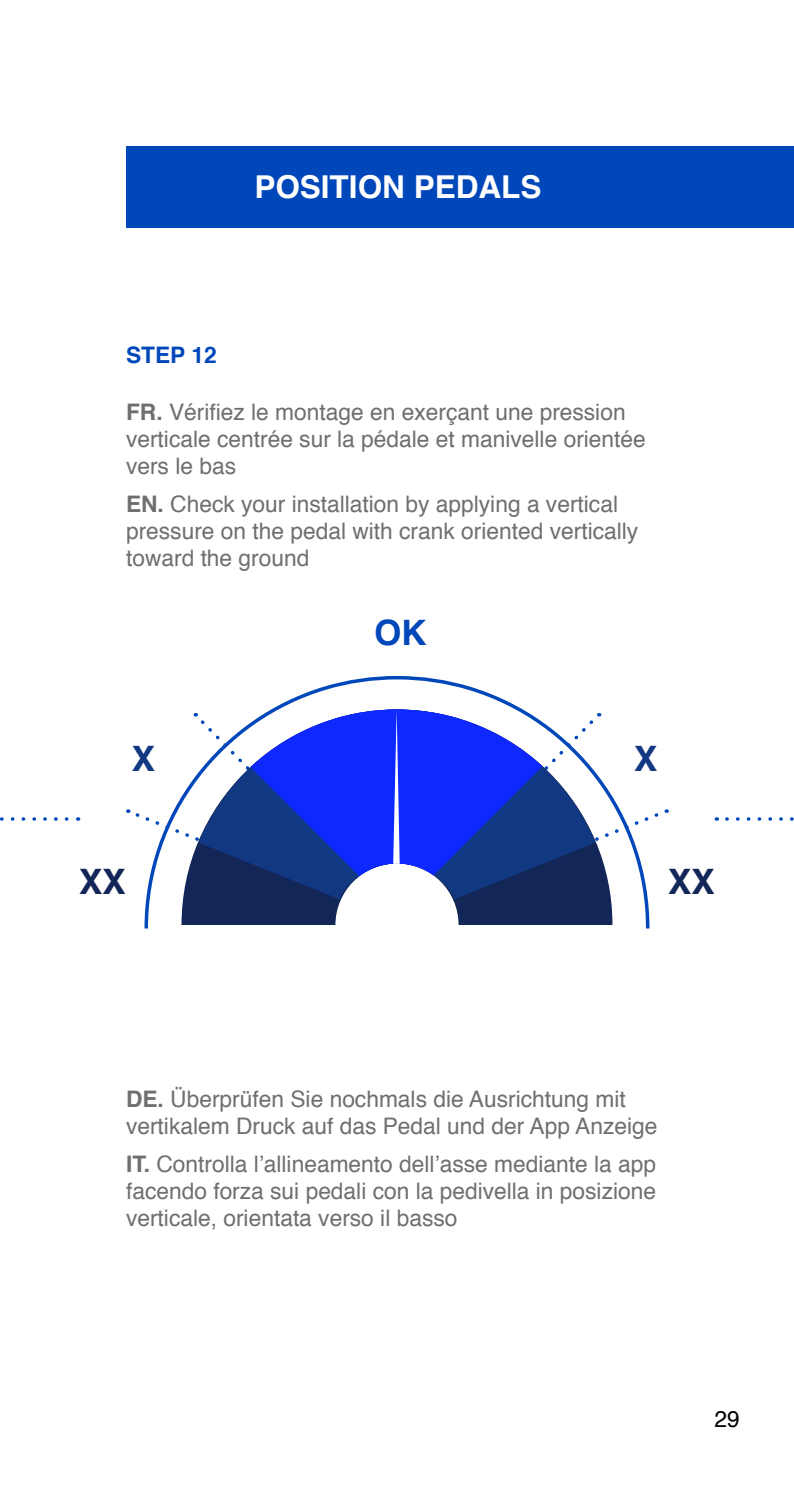
<style>
.page{position:relative;width:794px;height:1489px;background:#fff}
.page>*{position:absolute;margin:0;border:0;box-sizing:border-box;transform-origin:0 0}
.t1{font:700 35px "Helvetica";color:#122657}
.t2{font:700 35px "Helvetica";color:#123882}
.t3{font:700 35px "Helvetica";color:#0047ba}
.t4{font:700 31.5px "Helvetica";color:#fff}
.t5{font:22.75px/27.3px "Helvetica";color:#706f6f}
.t6{font:700 22.75px "Helvetica";color:#0047ba}
.t7{font:22.75px "Helvetica";color:#000}
.s1{font-weight:700}
</style>
<div class="page">
<svg style="left:0;top:817px;width:69px;height:3px"></svg>
<svg style="left:727px;top:817px;width:67px;height:3px"></svg>
<div style="left:126px;top:146px;width:668px;height:82px;background:#0047ba"></div>
<svg style="left:144px;top:676px;width:506px;height:253px"></svg>
<svg style="left:181px;top:899px;width:431px;height:26px;fill:#122657"></svg>
<svg style="left:128px;top:709px;width:539px;height:190px"></svg>
<h2 class="t4" style="left:254px;top:161px;width:289px">POSITION PEDALS</h2>
<p class="t6" style="left:126px;top:336px;width:92px">STEP 12</p>
<p class="t5" style="left:126px;top:399px;width:521px"><span class="s1">FR.</span> Vérifiez le montage en exerçant une pression verticale centrée sur la pédale et manivelle orientée vers le bas</p>
<p class="t5" style="left:126px;top:490px;width:514px"><span class="s1">EN.</span> Check your installation by applying a vertical pressure on the pedal with crank oriented vertically toward the ground</p>
<h1 class="t2" style="left:132px;top:730px;width:25px">X</h1>
<h1 class="t3" style="left:374px;top:605px;width:54px">OK</h1>
<h1 class="t2" style="left:634px;top:730px;width:25px">X</h1>
<h1 class="t1" style="left:79px;top:853px;width:48px">XX</h1>
<h1 class="t1" style="left:668px;top:853px;width:48px">XX</h1>
<p class="t5" style="left:126px;top:1085px;width:533px"><span class="s1">DE.</span> Überprüfen Sie nochmals die Ausrichtung mit vertikalem Druck auf das Pedal und der App Anzeige</p>
<p class="t5" style="left:126px;top:1150px;width:531px;text-align:justify"><span class="s1">IT.</span> Controlla l’allineamento dell’asse mediante la app facendo forza sui pedali con la pedivella in posizione verticale, orientata verso il basso</p>
<p class="t7" style="left:714px;top:1400px;width:27px">29</p>
</div>
